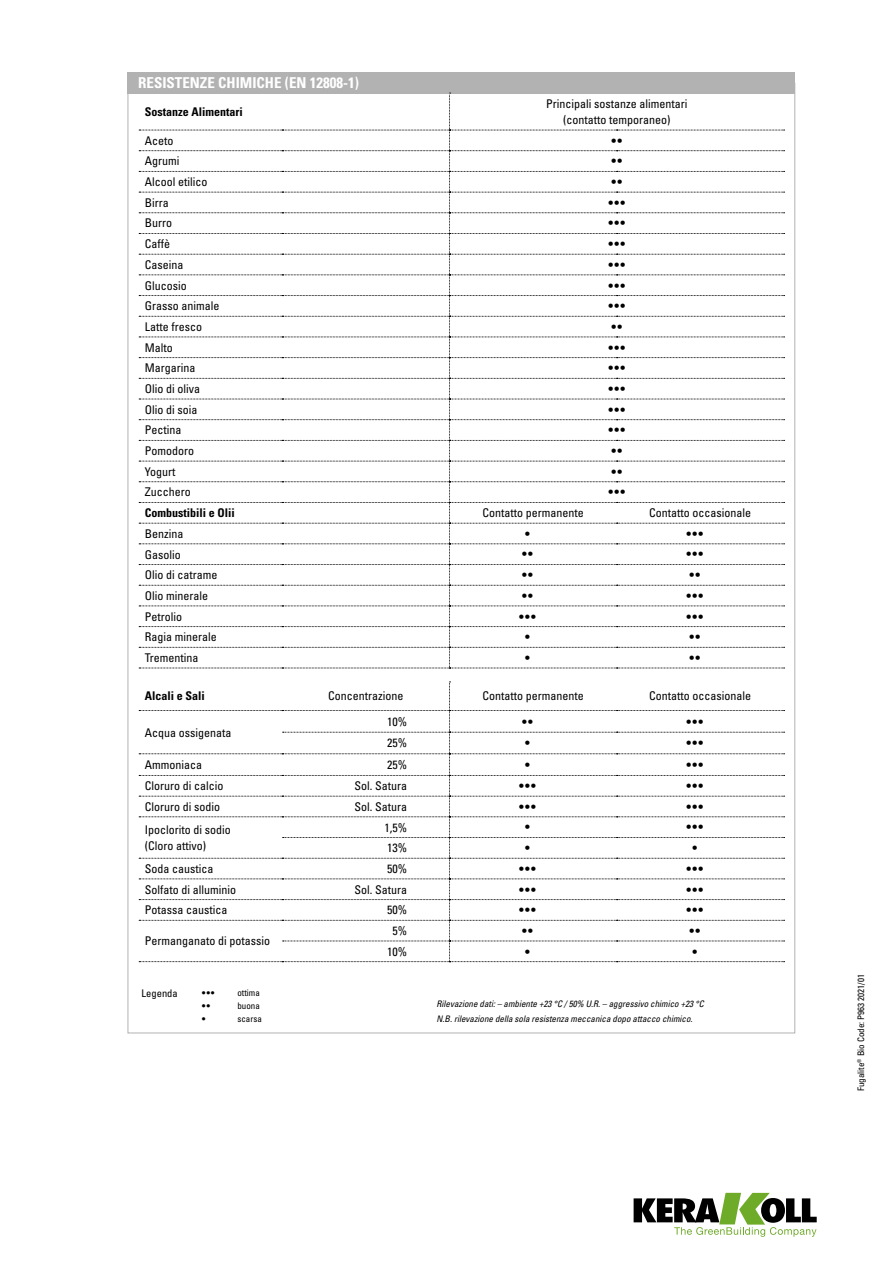
<style>
.page{position:relative;width:893px;height:1263px;background:#fff}
.page>*{position:absolute;margin:0;border:0;box-sizing:border-box;transform-origin:0 0}
.t1{font:700 condensed 15px "Univers LT Std";color:#fff}
.t2{font:condensed 12px/16.5px "Univers LT Std";color:#000;text-align:center}
.t3{font:12px "Helvetica Neue LT Std";color:#000}
.t4{font:700 condensed 12px "Univers LT Std";color:#000}
.t5{font:condensed 10.5px "Univers LT Std";color:#000}
.t6{font:italic condensed 9px/15px "Univers LT Std";color:#000}
.t7{font:condensed 9px "Univers LT Std";color:#000}
.t8{font:9px "Helvetica Neue LT Std";color:#000}
</style>
<div class="page">
<svg style="left:634px;top:1193px;width:183px;height:44px"></svg>
<div style="left:128px;top:72px;width:667px;height:22px;background:#b3b2b2"></div>
<svg style="left:139px;top:93px;width:646px;height:576px"></svg>
<svg style="left:139px;top:682px;width:646px;height:280px"></svg>
<p class="t1" style="left:138px;top:74px;width:222px">RESISTENZE CHIMICHE (EN 12808-1)</p>
<p class="t4" style="left:145px;top:104px;width:100px">Sostanze Alimentari</p>
<p class="t2" style="left:546px;top:95px;width:143px">Principali sostanze alimentari (contatto temporaneo)</p>
<p class="t2" style="left:145px;top:132px;width:30px">Aceto</p>
<p class="t3" style="left:611px;top:133px;width:13px">••</p>
<p class="t2" style="left:145px;top:153px;width:36px">Agrumi</p>
<p class="t3" style="left:611px;top:154px;width:13px">••</p>
<p class="t2" style="left:145px;top:173px;width:64px">Alcool etilico</p>
<p class="t3" style="left:611px;top:175px;width:13px">••</p>
<p class="t2" style="left:145px;top:194px;width:25px">Birra</p>
<p class="t3" style="left:608px;top:195px;width:19px">•••</p>
<p class="t2" style="left:145px;top:215px;width:29px">Burro</p>
<p class="t3" style="left:608px;top:216px;width:19px">•••</p>
<p class="t2" style="left:145px;top:235px;width:27px">Caffè</p>
<p class="t3" style="left:608px;top:237px;width:19px">•••</p>
<p class="t2" style="left:145px;top:256px;width:40px">Caseina</p>
<p class="t3" style="left:608px;top:257px;width:19px">•••</p>
<p class="t2" style="left:145px;top:277px;width:43px">Glucosio</p>
<p class="t3" style="left:608px;top:278px;width:19px">•••</p>
<p class="t2" style="left:145px;top:298px;width:76px">Grasso animale</p>
<p class="t3" style="left:608px;top:299px;width:19px">•••</p>
<p class="t2" style="left:145px;top:318px;width:59px">Latte fresco</p>
<p class="t3" style="left:611px;top:319px;width:13px">••</p>
<p class="t2" style="left:145px;top:339px;width:29px">Malto</p>
<p class="t3" style="left:608px;top:340px;width:19px">•••</p>
<p class="t2" style="left:145px;top:360px;width:52px">Margarina</p>
<p class="t3" style="left:608px;top:361px;width:19px">•••</p>
<p class="t2" style="left:145px;top:380px;width:57px">Olio di oliva</p>
<p class="t3" style="left:608px;top:381px;width:19px">•••</p>
<p class="t2" style="left:145px;top:401px;width:54px">Olio di soia</p>
<p class="t3" style="left:608px;top:402px;width:19px">•••</p>
<p class="t2" style="left:145px;top:422px;width:38px">Pectina</p>
<p class="t3" style="left:608px;top:423px;width:19px">•••</p>
<p class="t2" style="left:145px;top:442px;width:51px">Pomodoro</p>
<p class="t3" style="left:611px;top:444px;width:13px">••</p>
<p class="t2" style="left:145px;top:463px;width:32px">Yogurt</p>
<p class="t3" style="left:611px;top:464px;width:13px">••</p>
<p class="t2" style="left:145px;top:484px;width:47px">Zucchero</p>
<p class="t3" style="left:608px;top:485px;width:19px">•••</p>
<p class="t4" style="left:145px;top:505px;width:92px">Combustibili e Olii</p>
<p class="t2" style="left:482px;top:504px;width:103px">Contatto permanente</p>
<p class="t2" style="left:649px;top:504px;width:103px">Contatto occasionale</p>
<p class="t2" style="left:145px;top:525px;width:40px">Benzina</p>
<p class="t3" style="left:525px;top:526px;width:7px">•</p>
<p class="t3" style="left:686px;top:526px;width:19px">•••</p>
<p class="t2" style="left:145px;top:546px;width:37px">Gasolio</p>
<p class="t3" style="left:522px;top:547px;width:13px">••</p>
<p class="t3" style="left:686px;top:547px;width:19px">•••</p>
<p class="t2" style="left:145px;top:566px;width:74px">Olio di catrame</p>
<p class="t3" style="left:522px;top:568px;width:13px">••</p>
<p class="t3" style="left:689px;top:568px;width:13px">••</p>
<p class="t2" style="left:145px;top:587px;width:65px">Olio minerale</p>
<p class="t3" style="left:522px;top:588px;width:13px">••</p>
<p class="t3" style="left:686px;top:588px;width:19px">•••</p>
<p class="t2" style="left:145px;top:608px;width:39px">Petrolio</p>
<p class="t3" style="left:519px;top:609px;width:19px">•••</p>
<p class="t3" style="left:686px;top:609px;width:19px">•••</p>
<p class="t2" style="left:145px;top:629px;width:73px">Ragia minerale</p>
<p class="t3" style="left:525px;top:630px;width:7px">•</p>
<p class="t3" style="left:689px;top:630px;width:13px">••</p>
<p class="t2" style="left:145px;top:649px;width:55px">Trementina</p>
<p class="t3" style="left:525px;top:650px;width:7px">•</p>
<p class="t3" style="left:689px;top:650px;width:13px">••</p>
<p class="t4" style="left:145px;top:689px;width:62px">Alcali e Sali</p>
<p class="t2" style="left:328px;top:688px;width:77px">Concentrazione</p>
<p class="t2" style="left:482px;top:688px;width:103px">Contatto permanente</p>
<p class="t2" style="left:649px;top:688px;width:103px">Contatto occasionale</p>
<p class="t2" style="left:145px;top:724px;width:88px">Acqua ossigenata</p>
<p class="t2" style="left:387px;top:713px;width:21px">10%</p>
<p class="t3" style="left:522px;top:714px;width:13px">••</p>
<p class="t3" style="left:686px;top:714px;width:19px">•••</p>
<p class="t2" style="left:387px;top:735px;width:21px">25%</p>
<p class="t3" style="left:525px;top:736px;width:7px">•</p>
<p class="t3" style="left:686px;top:736px;width:19px">•••</p>
<p class="t2" style="left:145px;top:756px;width:59px">Ammoniaca</p>
<p class="t2" style="left:387px;top:756px;width:21px">25%</p>
<p class="t3" style="left:525px;top:757px;width:7px">•</p>
<p class="t3" style="left:686px;top:757px;width:19px">•••</p>
<p class="t2" style="left:145px;top:777px;width:80px">Cloruro di calcio</p>
<p class="t2" style="left:354px;top:777px;width:54px">Sol. Satura</p>
<p class="t3" style="left:519px;top:779px;width:19px">•••</p>
<p class="t3" style="left:686px;top:779px;width:19px">•••</p>
<p class="t2" style="left:145px;top:798px;width:77px">Cloruro di sodio</p>
<p class="t2" style="left:354px;top:798px;width:54px">Sol. Satura</p>
<p class="t3" style="left:519px;top:799px;width:19px">•••</p>
<p class="t3" style="left:686px;top:799px;width:19px">•••</p>
<p class="t2" style="left:145px;top:821px;width:87px;text-align:left">Ipoclorito di sodio (Cloro attivo)</p>
<p class="t2" style="left:384px;top:819px;width:24px">1,5%</p>
<p class="t3" style="left:525px;top:820px;width:7px">•</p>
<p class="t3" style="left:686px;top:820px;width:19px">•••</p>
<p class="t2" style="left:387px;top:839px;width:21px">13%</p>
<p class="t3" style="left:525px;top:841px;width:7px">•</p>
<p class="t3" style="left:692px;top:841px;width:7px">•</p>
<p class="t2" style="left:145px;top:860px;width:70px">Soda caustica</p>
<p class="t2" style="left:387px;top:860px;width:21px">50%</p>
<p class="t3" style="left:519px;top:861px;width:19px">•••</p>
<p class="t3" style="left:686px;top:861px;width:19px">•••</p>
<p class="t2" style="left:145px;top:881px;width:93px">Solfato di alluminio</p>
<p class="t2" style="left:354px;top:881px;width:54px">Sol. Satura</p>
<p class="t3" style="left:519px;top:882px;width:19px">•••</p>
<p class="t3" style="left:686px;top:882px;width:19px">•••</p>
<p class="t2" style="left:145px;top:901px;width:84px">Potassa caustica</p>
<p class="t2" style="left:387px;top:901px;width:21px">50%</p>
<p class="t3" style="left:519px;top:903px;width:19px">•••</p>
<p class="t3" style="left:686px;top:903px;width:19px">•••</p>
<p class="t2" style="left:145px;top:933px;width:127px">Permanganato di potassio</p>
<p class="t2" style="left:392px;top:922px;width:16px">5%</p>
<p class="t3" style="left:522px;top:923px;width:13px">••</p>
<p class="t3" style="left:689px;top:923px;width:13px">••</p>
<p class="t2" style="left:387px;top:943px;width:21px">10%</p>
<p class="t3" style="left:525px;top:944px;width:7px">•</p>
<p class="t3" style="left:692px;top:944px;width:7px">•</p>
<p class="t5" style="left:142px;top:987px;width:38px">Legenda</p>
<p class="t8" style="left:202px;top:988px;width:15px">•••</p>
<p class="t7" style="left:237px;top:987px;width:24px">ottima</p>
<p class="t8" style="left:202px;top:1000px;width:10px">••</p>
<p class="t7" style="left:237px;top:1000px;width:24px">buona</p>
<p class="t8" style="left:202px;top:1013px;width:6px">•</p>
<p class="t7" style="left:237px;top:1013px;width:26px">scarsa</p>
<p class="t6" style="left:437px;top:996px;width:269px">Rilevazione dati: – ambiente +23 °C / 50% U.R. – aggressivo chimico +23 °C<br>N.B. rilevazione della sola resistenza meccanica dopo attacco chimico.</p>
<p class="t7" style="left:855px;top:1091px;width:118px;rotate:-90deg">Fugalite<sup>®</sup> Bio Code: P963 2021/01</p>
</div>
